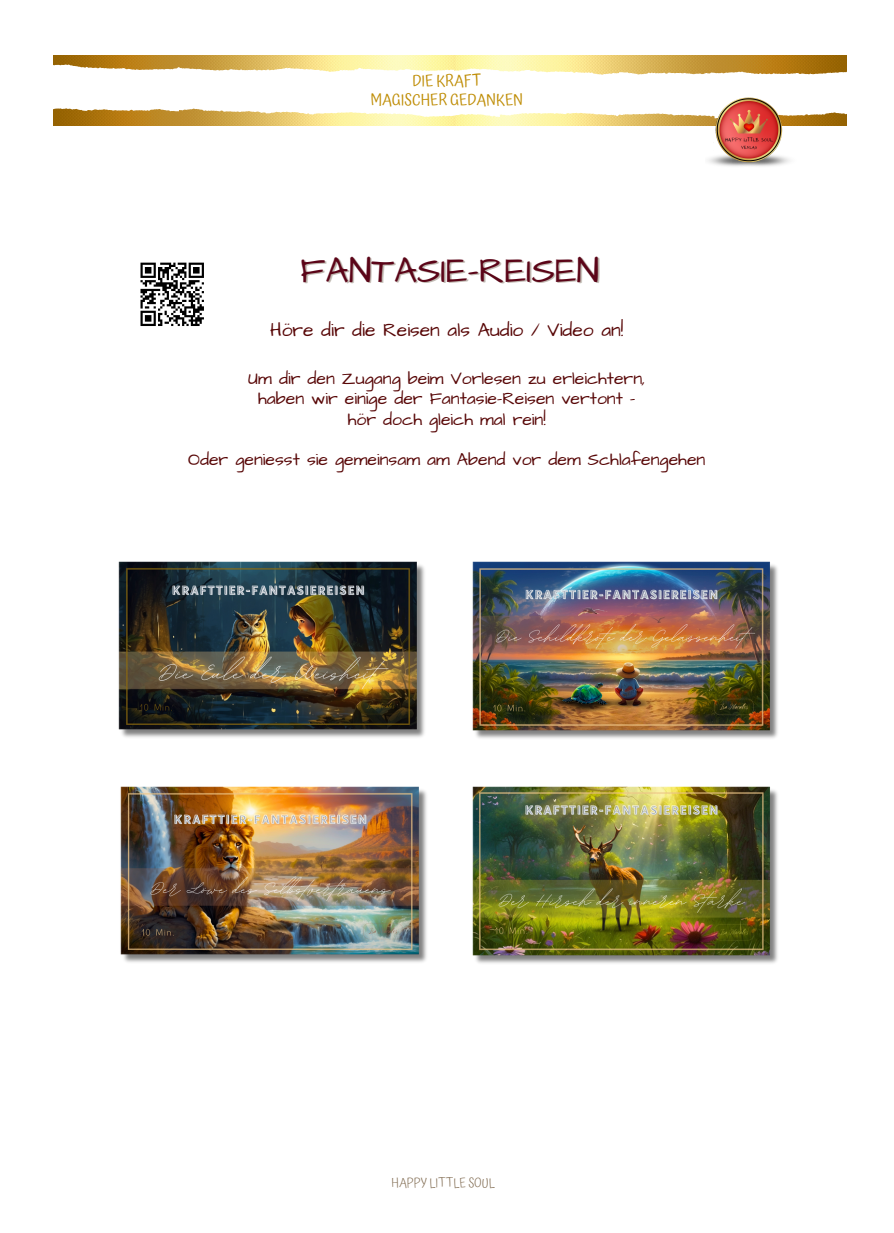
<style>
.page{position:relative;width:894px;height:1233px;background:#fff}
.page>*{position:absolute;margin:0;border:0;box-sizing:border-box;transform-origin:0 0}
.t1{font:36.3px "Architects Daughter";color:#5b0518}
.t2{font:19.2px "Architects Daughter";color:#580707}
.t3{font:17.7px/20.4px "Architects Daughter";color:#580707;text-align:center}
.t4{font:15.75px/18.3px "Atma";color:#bf8d06;text-align:center}
.t5{font:300 12.9px "Atma";color:#826d53}
</style>
<div class="page">
<img style="left:53px;top:56px;width:793px;height:70px">
<svg style="left:53px;top:63px;width:794px;height:56px"></svg>
<img style="left:708px;top:157px;width:5px;height:7px">
<img style="left:713px;top:91px;width:71px;height:76px">
<svg style="left:140px;top:262px;width:64px;height:64px"></svg>
<img style="left:118px;top:562px;width:307px;height:176px">
<img style="left:120px;top:787px;width:307px;height:176px">
<img style="left:472px;top:562px;width:306px;height:177px">
<img style="left:472px;top:787px;width:306px;height:177px">
<p class="t4" style="left:370px;top:72px;width:154px">DIE KRAFT<br>MAGISCHER GEDANKEN</p>
<p class="t1" style="left:300px;top:246px;width:300px">FANTASIE-REISEN</p>
<p class="t2" style="left:270px;top:318px;width:355px">Höre dir die Reisen als Audio / Video an!</p>
<p class="t3" style="left:248px;top:368px;width:398px">Um dir den Zugang beim Vorlesen zu erleichtern, haben wir einige der Fantasie-Reisen vertont -</p>
<p class="t3" style="left:347px;top:409px;width:199px">hör doch gleich mal rein!</p>
<p class="t3" style="left:188px;top:450px;width:518px">Oder geniesst sie gemeinsam am Abend vor dem Schlafengehen</p>
<p class="t5" style="left:391px;top:1175px;width:105px">HAPPY LITTLE SOUL</p>
</div>
